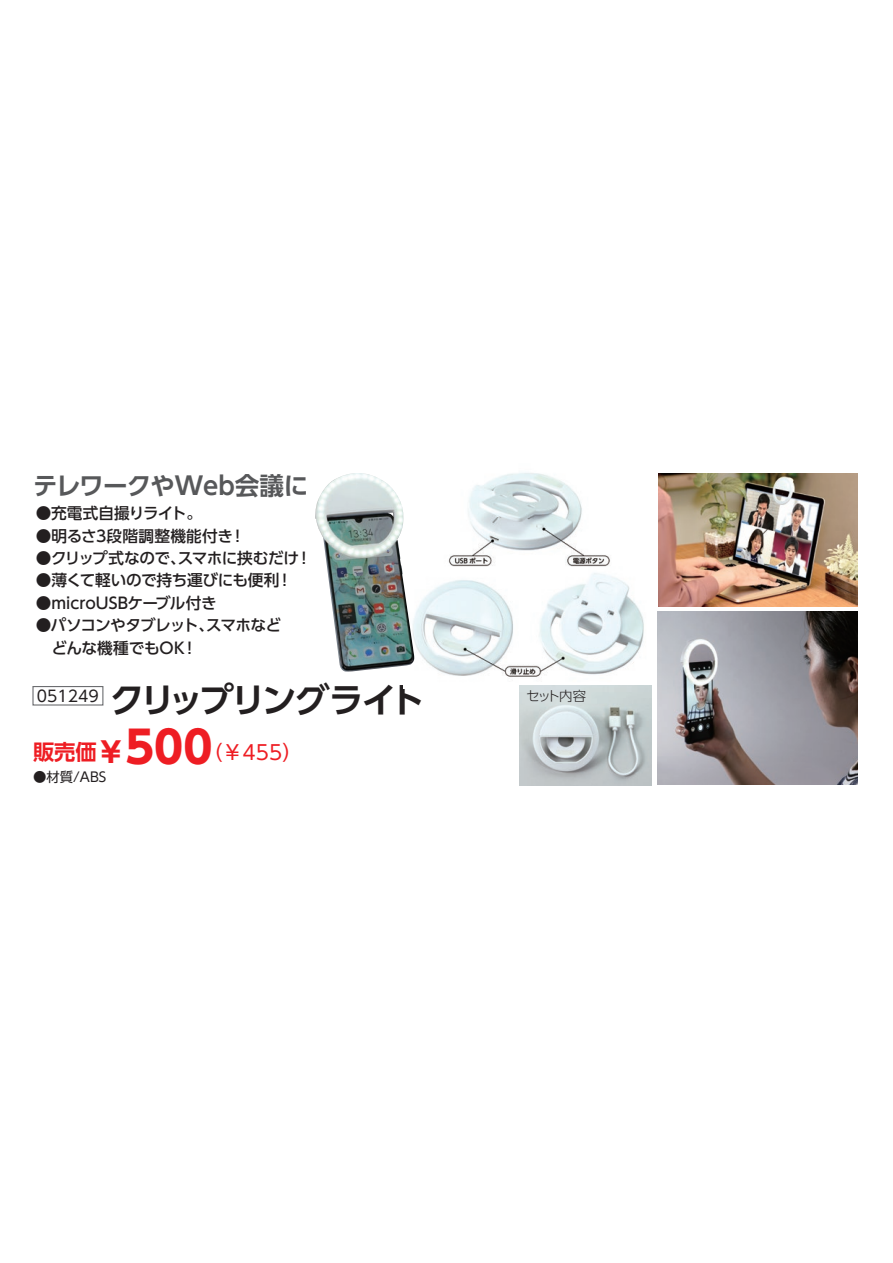
<style>
.page{position:relative;width:893px;height:1263px;background:#fff}
.page>*{position:absolute;margin:0;border:0;box-sizing:border-box;transform-origin:0 0}
.t1{font:700 34.5px "UD Shin Go Pr 6 De";letter-spacing:-.11em;color:#231f20}
.t2{font:700 24.6px "UD Shin Go Pr 6 De";letter-spacing:-.02em;color:#57585a}
.t3{font:20.1px "UD Shin Go Pr 6";color:#ee1d23}
.t4{font:500 15.6px/22.4px "UD Shin Go Pr 6";letter-spacing:-.02em;color:#231f20}
.t5{font:500 15.6px "UD Shin Go Pr 6";color:#231f20}
.t6{font:500 15.6px "UD Shin Go Pr 6";letter-spacing:.01em;color:#231f20}
.t7{font:13.35px "UD Shin Go Pr 6";color:#231f20}
.t8{font:300 13.35px "UD Shin Go Pr 6";letter-spacing:-.12em;color:#231f20}
.s1{font-family:"UD Shin Go Pr 6 De";font-weight:700;font-size:21.3px}
.s2{font-weight:700;font-size:28.35px}
.s3{font-weight:700;font-size:44.1px}
</style>
<div class="page">
<div style="left:32px;top:686px;width:71px;height:19px;border:1px solid #6c6d70"></div>
<img style="left:658px;top:474px;width:200px;height:133px">
<img style="left:414px;top:473px;width:230px;height:204px">
<img style="left:519px;top:685px;width:133px;height:100px">
<img style="left:315px;top:473px;width:99px;height:199px">
<img style="left:658px;top:611px;width:200px;height:173px">
<h2 class="t2" style="left:33px;top:465px;width:277px">テレワークやWeb会議に</h2>
<p class="t4" style="left:36px;top:502px;width:168px">●充電式自撮りライト。</p>
<p class="t6" style="left:36px;top:523px;width:211px">●明るさ3段階調整機能付き！</p>
<p class="t4" style="left:36px;top:546px;width:278px">●クリップ式なので、スマホに挟むだけ！</p>
<p class="t4" style="left:36px;top:569px;width:258px">●薄くて軽いので持ち運びにも便利！</p>
<p class="t5" style="left:36px;top:590px;width:183px">●microUSBケーブル付き</p>
<p class="t4" style="left:36px;top:614px;width:247px">●パソコンやタブレット、スマホなど　どんな機種でもOK！</p>
<h1 class="t1" style="left:37px;top:672px;width:389px"><sup>051249</sup> クリップリングライト</h1>
<p class="t3" style="left:33px;top:736px;width:271px"><span class="s1">販売価</span><span class="s2">￥</span><span class="s3">500</span>（￥455）</p>
<p class="t7" style="left:33px;top:766px;width:75px">●材質/ABS</p>
<p class="t8" style="left:526px;top:685px;width:61px">セット内容</p>
</div>
